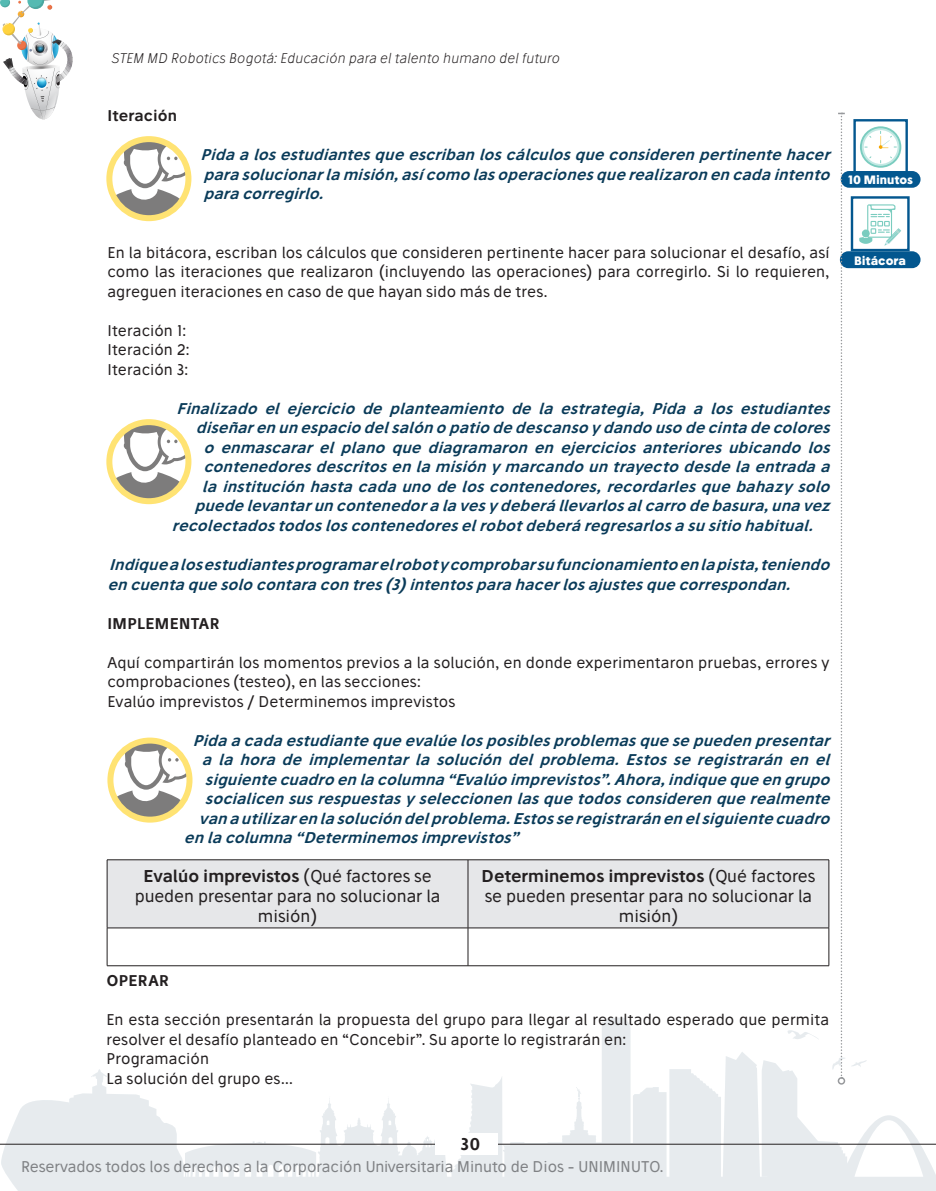
<style>
.page{position:relative;width:936px;height:1191px;background:#fff}
.page>*{position:absolute;margin:0;border:0;box-sizing:border-box;transform-origin:0 0}
.texto_tabla{font:16.5px/19.8px "Stilu";color:#231f20;text-align:center}
.t1{font:600 16.5px "Stilu";color:#231f20}
.texto_profesor{font:italic 600 15px/19.5px "Stilu";color:#0a3b59;text-align:justify}
.texto_profesor-2{font:15px/19.5px "Stilu";letter-spacing:.01em;color:#231f20}
.t2{font:15px "Stilu";color:#808285}
.texto_profesor-3{font:600 15px "Stilu";letter-spacing:.015em;color:#231f20}
.t3{font:italic 300 13.5px "Stilu";letter-spacing:.01em;color:#231f20}
.t4{font:700 11.85px "Stilu";color:#fff}
.t5{font:700 11.7px "Stilu";color:#fff}
.s1{font-weight:600}
</style>
<div class="page">
<svg style="left:88px;top:1017px;width:847px;height:174px"></svg>
<svg style="left:1px;top:1093px;width:87px;height:98px"></svg>
<hr style="left:0;top:1144px;width:935px;height:1px;background:#231f20">
<div style="left:435px;top:1133px;width:62px;height:22px;background:#fff"></div>
<svg style="left:0;top:0;width:73px;height:119px"></svg>
<svg style="left:109px;top:139px;width:79px;height:79px"></svg>
<div style="left:106px;top:136px;width:85px;height:85px;border:6px solid #fc0;border-radius:50%"></div>
<svg style="left:109px;top:422px;width:79px;height:79px"></svg>
<div style="left:106px;top:419px;width:85px;height:85px;border:6px solid #fc0;border-radius:50%"></div>
<svg style="left:110px;top:742px;width:79px;height:77px"></svg>
<div style="left:107px;top:737px;width:85px;height:85px;border:6px solid #fc0;border-radius:50%"></div>
<div style="left:108px;top:860px;width:720px;height:67px;background:#e6e7e9"></div>
<hr style="left:107px;top:928px;width:1px;height:37px;background:#231f20">
<hr style="left:107px;top:965px;width:361px;height:1px;background:#231f20">
<hr style="left:467px;top:928px;width:1px;height:37px;background:#231f20">
<hr style="left:828px;top:928px;width:1px;height:37px;background:#231f20">
<hr style="left:468px;top:965px;width:361px;height:1px;background:#231f20">
<hr style="left:107px;top:859px;width:361px;height:1px;background:#231f20">
<hr style="left:107px;top:860px;width:1px;height:67px;background:#231f20">
<hr style="left:468px;top:859px;width:361px;height:1px;background:#231f20">
<hr style="left:467px;top:860px;width:1px;height:67px;background:#231f20">
<hr style="left:828px;top:860px;width:1px;height:67px;background:#231f20">
<hr style="left:107px;top:927px;width:361px;height:1px;background:#231f20">
<hr style="left:468px;top:927px;width:361px;height:1px;background:#231f20">
<div style="left:839px;top:251px;width:81px;height:17px;background:#03578f;border-radius:8px"></div>
<div style="left:850px;top:196px;width:59px;height:55px;background:#fff;border:2px solid #03578f"></div>
<div style="left:853px;top:119px;width:54px;height:54px;background:#fff;border:2px solid #03578f"></div>
<div style="left:840px;top:171px;width:80px;height:17px;background:#03578f;border-radius:8px"></div>
<svg style="left:832px;top:113px;width:69px;height:965px"></svg>
<div style="left:837px;top:1077px;width:8px;height:7px;border:2px solid #97999c;border-radius:50%"></div>
<p class="t3" style="left:112px;top:50px;width:449px">STEM MD Robotics Bogotá: Educación para el talento humano del futuro</p>
<p class="texto_profesor-3" style="left:107px;top:106px;width:71px">Iteración</p>
<p class="texto_profesor" style="left:200px;top:145px;width:635px">Pidaalosestudiantesqueescribanloscálculosqueconsiderenpertinentehacer parasolucionarlamisión,asícomolasoperacionesquerealizaronencadaintento paracorregirlo.</p>
<p class="t5" style="left:847px;top:172px;width:67px">10 Minutos</p>
<p class="texto_profesor-2" style="left:107px;top:242px;width:723px;text-align:justify">En la bitácora, escriban los cálculos que consideren pertinente hacer para solucionar el desafío, así como las iteraciones que realizaron (incluyendo las operaciones) para corregirlo. Si lo requieren, agreguen iteraciones en caso de que hayan sido más de tres.</p>
<p class="texto_profesor-2" style="left:107px;top:320px;width:80px">Iteración 1:</p>
<p class="texto_profesor-2" style="left:107px;top:340px;width:84px">Iteración 2:</p>
<p class="texto_profesor-2" style="left:107px;top:359px;width:82px">Iteración 3:</p>
<p class="texto_profesor" style="left:176px;top:398px;width:659px">Finalizado el ejercicio de planteamiento de la estrategia, Pida a los estudiantes</p>
<p class="texto_profesor" style="left:196px;top:418px;width:640px">diseñarenunespaciodelsalónopatiodedescansoydandousodecintadecolores</p>
<p class="texto_profesor" style="left:203px;top:437px;width:632px">o enmascarar el plano que diagramaron en ejercicios anteriores ubicando los</p>
<p class="texto_profesor" style="left:203px;top:457px;width:632px">contenedoresdescritosenlamisiónymarcandountrayectodesdelaentradaa</p>
<p class="texto_profesor" style="left:202px;top:476px;width:634px">lainstituciónhastacadaunodeloscontenedores,recordarlesquebahazysolo</p>
<p class="texto_profesor" style="left:194px;top:496px;width:642px">puedelevantaruncontenedoralavesydeberállevarlosalcarrodebasura,unavez</p>
<p class="texto_profesor" style="left:172px;top:515px;width:647px">recolectadostodosloscontenedoreselrobotdeberáregresarlosasusitiohabitual.</p>
<p class="texto_profesor" style="left:107px;top:554px;width:728px">Indiquealosestudiantesprogramarelrobotycomprobarsufuncionamientoenlapista,teniendo encuentaquesolocontaracontres(3)intentosparahacerlosajustesquecorrespondan.</p>
<p class="texto_profesor-3" style="left:107px;top:613px;width:114px">IMPLEMENTAR</p>
<p class="texto_profesor-2" style="left:107px;top:652px;width:723px">Aquí compartirán los momentos previos a la solución, en donde experimentaron pruebas, errores y comprobaciones (testeo), en las secciones:</p>
<p class="texto_profesor-2" style="left:107px;top:691px;width:349px">Evalúo imprevistos / Determinemos imprevistos</p>
<p class="texto_profesor" style="left:193px;top:730px;width:643px">Pidaacadaestudiantequeevalúelosposiblesproblemasquesepuedenpresentar</p>
<p class="texto_profesor" style="left:202px;top:749px;width:634px">a la hora de implementar la solución del problema. Estos se registrarán en el</p>
<p class="texto_profesor" style="left:205px;top:769px;width:631px">siguientecuadroenlacolumna“Evalúoimprevistos”.Ahora,indiquequeengrupo</p>
<p class="texto_profesor" style="left:205px;top:788px;width:631px">socialicensusrespuestasyseleccionenlasquetodosconsiderenquerealmente</p>
<p class="texto_profesor" style="left:199px;top:808px;width:637px">vanautilizarenlasolucióndelproblema.Estosseregistraránenelsiguientecuadro</p>
<p class="texto_profesor" style="left:184px;top:827px;width:341px">enlacolumna“Determinemosimprevistos”</p>
<p class="texto_tabla" style="left:135px;top:866px;width:307px"><span class="s1">Evalúo imprevistos</span> (Qué factores se pueden presentar para no solucionar la misión)</p>
<p class="texto_tabla" style="left:481px;top:866px;width:335px"><span class="s1">Determinemos imprevistos</span> (Qué factores se pueden presentar para no solucionar la misión)</p>
<p class="t4" style="left:853px;top:252px;width:54px">Bitácora</p>
<p class="texto_profesor-3" style="left:106px;top:971px;width:64px">OPERAR</p>
<p class="texto_profesor-2" style="left:106px;top:1010px;width:724px">En esta sección presentarán la propuesta del grupo para llegar al resultado esperado que permita resolver el desafío planteado en “Concebir”. Su aporte lo registrarán en:</p>
<p class="texto_profesor-2" style="left:106px;top:1049px;width:104px">Programación</p>
<p class="texto_profesor-2" style="left:106px;top:1068px;width:188px">La solución del grupo es…</p>
<p class="t1" style="left:460px;top:1133px;width:21px">30</p>
<p class="t2" style="left:21px;top:1157px;width:644px">Reservados todos los derechos a la Corporación Universitaria Minuto de Dios - UNIMINUTO.</p>
</div>
